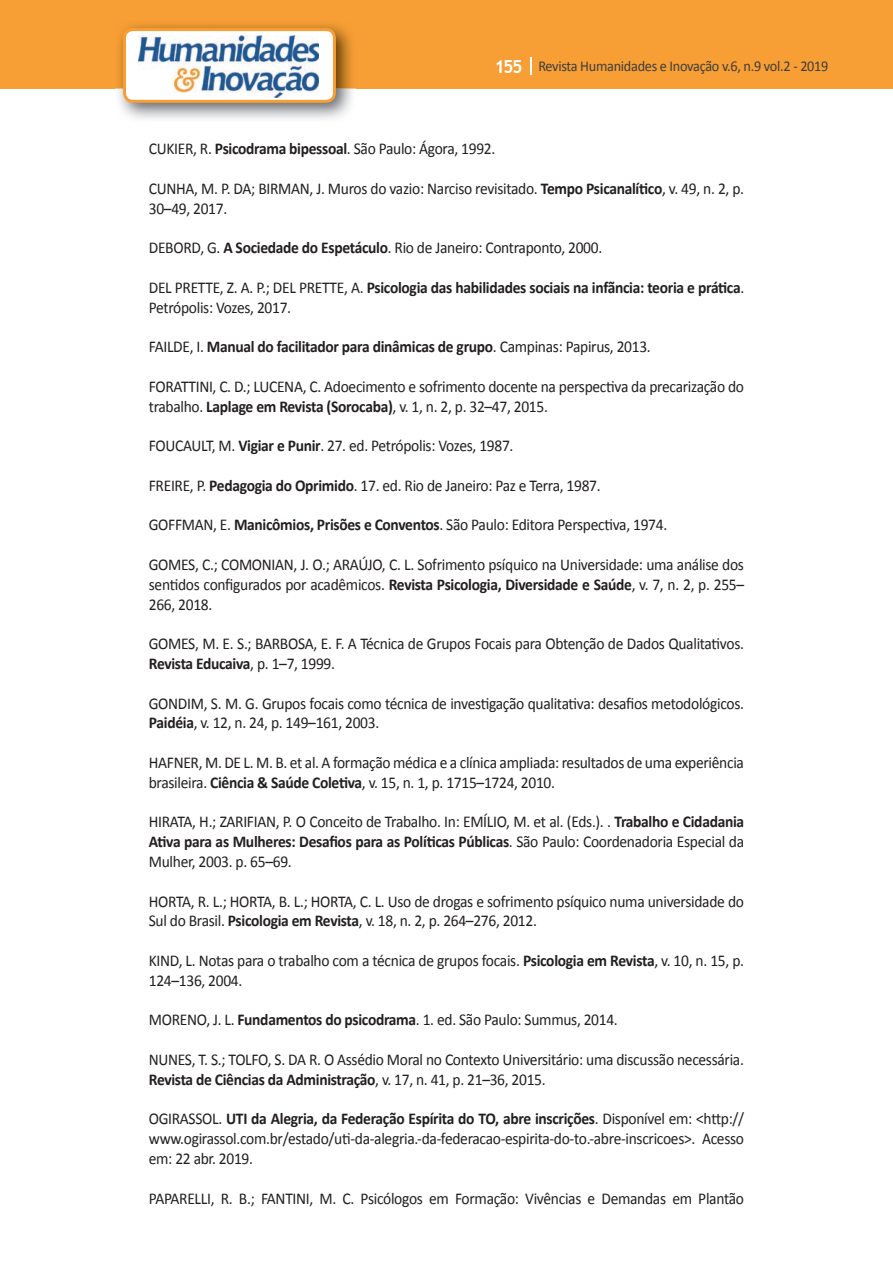
<style>
.page{position:relative;width:893px;height:1263px;background:#fff}
.page>*{position:absolute;margin:0;border:0;box-sizing:border-box;transform-origin:0 0}
.t1{font:16.5px/19.8px "Calibri";letter-spacing:-.02em;color:#231f20;scale:.94 1}
.t2{font:700 16.5px/19.8px "Calibri";letter-spacing:-.02em;color:#231f20;scale:.94 1}
.t3{font:15px "Calibri";letter-spacing:-.02em;color:#3e3e3f;scale:.95 1}
.s1{font-family:"Trebuchet MS";font-weight:700;font-size:18px;color:#fff}
.s2{font-weight:700}
.s3{font-weight:400}
</style>
<div class="page">
<div style="left:0;top:0;width:893px;height:88px;background:#f79e34"></div>
<svg style="left:530px;top:57px;width:2px;height:18px"></svg>
<img style="left:115px;top:24px;width:241px;height:95px">
<svg style="left:123px;top:28px;width:213px;height:75px"></svg>
<p class="t3" style="left:495px;top:57px;width:353px"><span class="s1">155</span> Revista Humanidades e Inovação v.6, n.9 vol.2 - 2019</p>
<p class="t1" style="left:149px;top:139px;width:370px">CUKIER, R. <span class="s2">Psicodrama bipessoal</span>. São Paulo: Ágora, 1992.</p>
<p class="t1" style="left:149px;top:178px;width:635px">CUNHA, M. P. DA; BIRMAN, J. Muros do vazio: Narciso revisitado. <span class="s2">Tempo Psicanalítico</span>, v. 49, n. 2, p.<br>30–49, 2017.</p>
<p class="t1" style="left:149px;top:238px;width:484px">DEBORD, G. <span class="s2">A Sociedade do Espetáculo</span>. Rio de Janeiro: Contraponto, 2000.</p>
<p class="t2" style="left:149px;top:277px;width:635px"><span class="s3">DEL PRETTE, Z. A. P.; DEL PRETTE, A.</span> Psicologia das habilidades sociais na infãncia: teoria e prática<span class="s3">.<br>Petrópolis: Vozes, 2017.</span></p>
<p class="t2" style="left:149px;top:337px;width:536px"><span class="s3">FAILDE, I.</span> Manual do facilitador para dinâmicas de grupo<span class="s3">. Campinas: Papirus, 2013.</span></p>
<p class="t1" style="left:149px;top:376px;width:635px">FORATTINI, C. D.; LUCENA, C. Adoecimento e sofrimento docente na perspectiva da precarização do trabalho. <span class="s2">Laplage em Revista (Sorocaba)</span>, v. 1, n. 2, p. 32–47, 2015.</p>
<p class="t1" style="left:149px;top:436px;width:389px">FOUCAULT, M. <span class="s2">Vigiar e Punir</span>. 27. ed. Petrópolis: Vozes, 1987.</p>
<p class="t1" style="left:149px;top:475px;width:482px">FREIRE, P. <span class="s2">Pedagogia do Oprimido</span>. 17. ed. Rio de Janeiro: Paz e Terra, 1987.</p>
<p class="t1" style="left:149px;top:515px;width:553px">GOFFMAN, E. <span class="s2">Manicômios, Prisões e Conventos</span>. São Paulo: Editora Perspectiva, 1974.</p>
<p class="t1" style="left:149px;top:555px;width:635px;text-align:justify">GOMES, C.; COMONIAN, J. O.; ARAÚJO, C. L. Sofrimento psíquico na Universidade: uma análise dos sentidos configurados por acadêmicos. <span class="s2">Revista Psicologia, Diversidade e Saúde</span>, v. 7, n. 2, p. 255– 266, 2018.</p>
<p class="t1" style="left:149px;top:634px;width:635px">GOMES, M. E. S.; BARBOSA, E. F. A Técnica de Grupos Focais para Obtenção de Dados Qualitativos.<br><span class="s2">Revista Educaiva</span>, p. 1–7, 1999.</p>
<p class="t1" style="left:149px;top:693px;width:635px">GONDIM, S. M. G. Grupos focais como técnica de investigação qualitativa: desafios metodológicos.<br><span class="s2">Paidéia</span>, v. 12, n. 24, p. 149–161, 2003.</p>
<p class="t1" style="left:149px;top:753px;width:635px">HAFNER, M. DE L. M. B. et al. A formação médica e a clínica ampliada: resultados de uma experiência brasileira. <span class="s2">Ciência &amp; Saúde Coletiva</span>, v. 15, n. 1, p. 1715–1724, 2010.</p>
<p class="t1" style="left:149px;top:812px;width:635px;text-align:justify">HIRATA, H.; ZARIFIAN, P. O Conceito de Trabalho. In: EMÍLIO, M. et al. (Eds.). . <span class="s2">Trabalho e Cidadania Ativa para as Mulheres: Desafios para as Políticas Públicas</span>. São Paulo: Coordenadoria Especial da Mulher, 2003. p. 65–69.</p>
<p class="t1" style="left:149px;top:891px;width:635px">HORTA, R. L.; HORTA, B. L.; HORTA, C. L. Uso de drogas e sofrimento psíquico numa universidade do<br>Sul do Brasil. <span class="s2">Psicologia em Revista</span>, v. 18, n. 2, p. 264–276, 2012.</p>
<p class="t1" style="left:149px;top:951px;width:635px">KIND, L. Notas para o trabalho com a técnica de grupos focais. <span class="s2">Psicologia em Revista</span>, v. 10, n. 15, p.<br>124–136, 2004.</p>
<p class="t1" style="left:149px;top:1010px;width:500px">MORENO, J. L. <span class="s2">Fundamentos do psicodrama</span>. 1. ed. São Paulo: Summus, 2014.</p>
<p class="t1" style="left:149px;top:1050px;width:635px">NUNES, T. S.; TOLFO, S. DA R. O Assédio Moral no Contexto Universitário: uma discussão necessária.<br><span class="s2">Revista de Ciências da Administração</span>, v. 17, n. 41, p. 21–36, 2015.</p>
<p class="t1" style="left:149px;top:1109px;width:635px;text-align:justify">OGIRASSOL. <span class="s2">UTI da Alegria, da Federação Espírita do TO, abre inscrições</span>. Disponível em: &lt;http:// www.ogirassol.com.br/estado/uti-da-alegria.-da-federacao-espirita-do-to.-abre-inscricoes&gt;. Acesso em: 22 abr. 2019.</p>
<p class="t1" style="left:149px;top:1188px;width:635px">PAPARELLI, R. B.; FANTINI, M. C. Psicólogos em Formação: Vivências e Demandas em Plantão</p>
</div>
